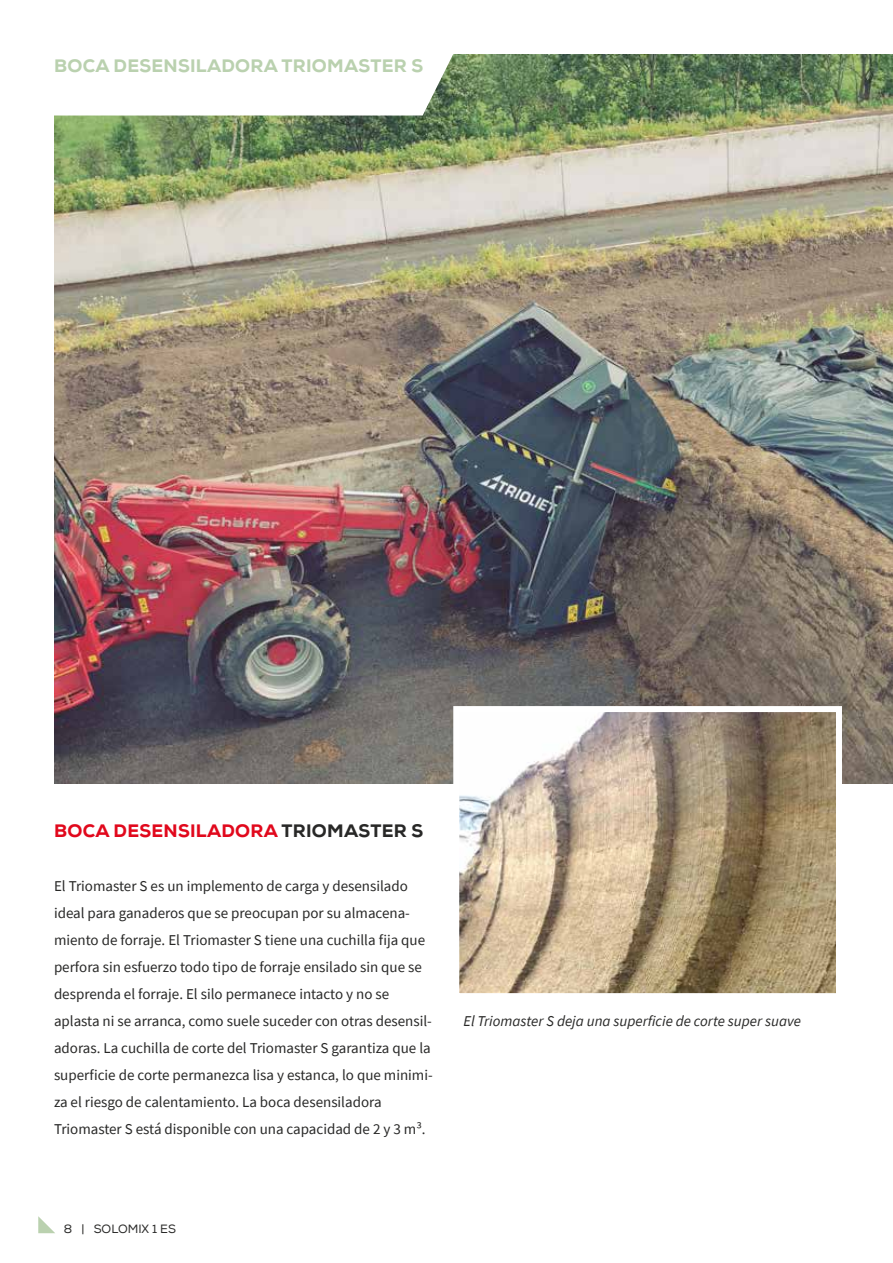
<style>
.page{position:relative;width:893px;height:1263px;background:#fff}
.page>*{position:absolute;margin:0;border:0;box-sizing:border-box;transform-origin:0 0}
.t1{font:800 18px "Nexa";letter-spacing:.015em;color:#bad1af}
.t2{font:800 18px "Nexa";letter-spacing:.015em;color:#e1081c}
.t3{font:15px/27px "Source Sans Pro";color:#282827}
.t4{font:italic 15px "Source Sans Pro";color:#282827}
.t5{font:12px "Nexa";color:#282827}
.s1{color:#282827}
</style>
<div class="page">
<img style="left:54px;top:54px;width:839px;height:729px">
<img style="left:460px;top:713px;width:375px;height:279px">
<div style="left:453px;top:706px;width:389px;height:293px;border:6px solid #fff"></div>
<svg style="left:38px;top:1216px;width:17px;height:17px"></svg>
<svg style="left:54px;top:54px;width:426px;height:62px"></svg>
<p class="t1" style="left:54px;top:54px;width:370px">BOCA DESENSILADORA TRIOMASTER S</p>
<p class="t2" style="left:54px;top:819px;width:370px">BOCA DESENSILADORA <span class="s1">TRIOMASTER S</span></p>
<p class="t3" style="left:54px;top:872px;width:380px">El Triomaster S es un implemento de carga y desensilado ideal para ganaderos que se preocupan por su almacena&shy;miento de forraje. El Triomaster S tiene una cuchilla fija que perfora sin esfuerzo todo tipo de forraje ensilado sin que se desprenda el forraje. El silo permanece intacto y no se aplasta ni se arranca, como suele suceder con otras desensil&shy;adoras. La cuchilla de corte del Triomaster S garantiza que la superficie de corte permanezca lisa y estanca, lo que minimi&shy;za el riesgo de calentamiento. La boca desensiladora Triomaster S está disponible con una capacidad de 2 y 3 m³.</p>
<p class="t4" style="left:463px;top:1011px;width:339px">El Triomaster S deja una superficie de corte super suave</p>
<p class="t5" style="left:64px;top:1222px;width:114px">8 | SOLOMIX 1 ES</p>
</div>
